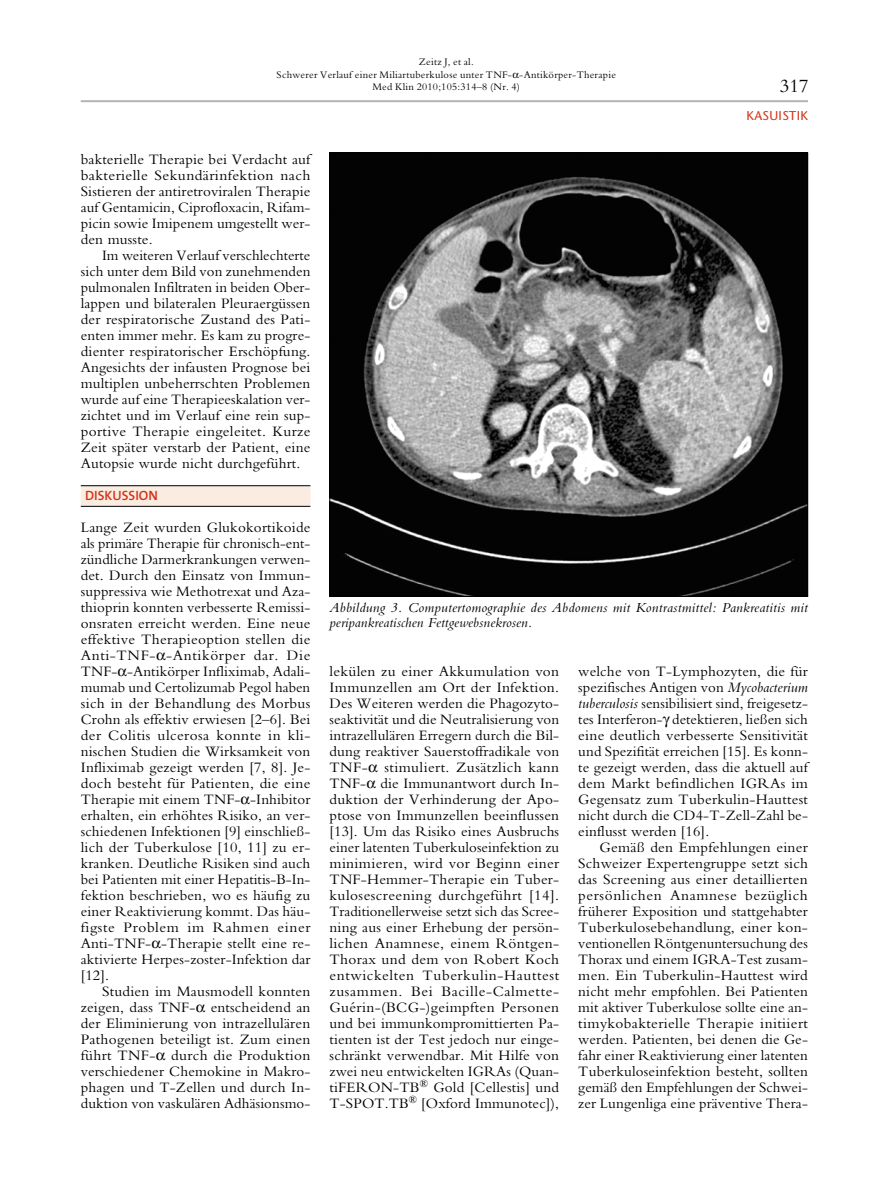
<style>
.page{position:relative;width:893px;height:1187px;background:#fff}
.page>*{position:absolute;margin:0;border:0;box-sizing:border-box;transform-origin:0 0}
.t1{font:19.5px "Bembo";color:#000}
.t2{font:15px/16px "Bembo";letter-spacing:.01em;color:#000;text-align:justify}
.t3{font:italic 14.25px/15px "Bembo";letter-spacing:.015em;color:#000}
.t4{font:600 13.5px "The Sans";color:#d33217}
.t5{font:12.75px "Stone Sans LT";letter-spacing:.025em;color:#d33217}
.t6{font:10.5px/12px "Bembo";letter-spacing:.025em;color:#000;text-align:center}
.s1{font-style:italic}
</style>
<div class="page">
<hr style="left:81px;top:100px;width:727px;height:2px;background:#b1b2b4">
<div style="left:81px;top:485px;width:229px;height:21px;background:#fbece2"></div>
<hr style="left:81px;top:485px;width:229px;height:1px;background:#000">
<hr style="left:81px;top:506px;width:229px;height:1px;background:#000">
<img style="left:332px;top:155px;width:474px;height:439px">
<p class="t6" style="left:277px;top:57px;width:341px">Zeitz J, et al.<br>Schwerer Verlauf einer Miliartuberkulose unter TNF- -Antikörper-Therapie<br>Med Klin 2010;105:314–8 (Nr. 4)</p>
<h1 class="t1" style="left:780px;top:79px;width:30px">317</h1>
<p class="t5" style="left:746px;top:110px;width:63px">KASUISTIK</p>
<p class="t2" style="left:81px;top:153px;width:231px">bakterielle Therapie bei Verdacht auf bakterielle Sekundärinfektion nach Sistieren der antiretroviralen Therapie auf Gentamicin, Ciprofloxacin, Rifam&shy;picin sowie Imipenem umgestellt wer&shy;den musste.</p>
<p class="t2" style="left:81px;top:249px;width:231px;text-indent:21px">Im weiteren Verlauf verschlechterte sich unter dem Bild von zunehmenden pulmonalen Infiltraten in beiden Ober&shy;lappen und bilateralen Pleuraergüssen der respiratorische Zustand des Pati&shy;enten immer mehr. Es kam zu progre&shy;dienter respiratorischer Erschöpfung.<br>Angesichts der infausten Prognose bei multiplen unbeherrschten Problemen wurde auf eine Therapieeskalation ver&shy;zichtet und im Verlauf eine rein sup&shy;portive Therapie eingeleitet. Kurze Zeit später verstarb der Patient, eine Autopsie wurde nicht durchgeführt.</p>
<p class="t4" style="left:85px;top:490px;width:74px">DISKUSSION</p>
<p class="t2" style="left:81px;top:521px;width:231px">Lange Zeit wurden Glukokortikoide als primäre Therapie für chronisch-ent&shy;zündliche Darmerkrankungen verwen&shy;det. Durch den Einsatz von Immun&shy;suppressiva wie Methotrexat und Aza&shy;thioprin konnten verbesserte Remissi&shy;onsraten erreicht werden. Eine neue effektive Therapieoption stellen die Anti-TNF- -Antikörper dar. Die TNF- -Antikörper Infliximab, Adali&shy;mumab und Certolizumab Pegol haben sich in der Behandlung des Morbus Crohn als effektiv erwiesen [2–6]. Bei der Colitis ulcerosa konnte in kli&shy;nischen Studien die Wirksamkeit von Infliximab gezeigt werden [7, 8]. Je&shy;doch besteht für Patienten, die eine Therapie mit einem TNF- -Inhibitor erhalten, ein erhöhtes Risiko, an ver&shy;schiedenen Infektionen [9] einschließ&shy;lich der Tuberkulose [10, 11] zu er&shy;kranken. Deutliche Risiken sind auch bei Patienten mit einer Hepatitis-B-In&shy;fektion beschrieben, wo es häufig zu einer Reaktivierung kommt. Das häu&shy;figste Problem im Rahmen einer Anti-TNF- -Therapie stellt eine re&shy;aktivierte Herpes-zoster-Infektion dar [12].</p>
<p class="t2" style="left:81px;top:984px;width:231px;text-indent:21px">Studien im Mausmodell konnten zeigen, dass TNF- entscheidend an der Eliminierung von intrazellulären Pathogenen beteiligt ist. Zum einen führt TNF- durch die Produktion verschiedener Chemokine in Makro&shy;phagen und T-Zellen und durch In&shy;duktion von vaskulären Adhäsionsmo-</p>
<p class="t3" style="left:330px;top:601px;width:480px">Abbildung 3. Computertomographie des Abdomens mit Kontrastmittel: Pankreatitis mit peripankreatischen Fettgewebsnekrosen.</p>
<p class="t2" style="left:330px;top:665px;width:231px">lekülen zu einer Akkumulation von Immunzellen am Ort der Infektion.<br>Des Weiteren werden die Phagozyto&shy;seaktivität und die Neutralisierung von intrazellulären Erregern durch die Bil&shy;dung reaktiver Sauerstoffradikale von TNF- stimuliert. Zusätzlich kann TNF- die Immunantwort durch In&shy;duktion der Verhinderung der Apo&shy;ptose von Immunzellen beeinflussen [13]. Um das Risiko eines Ausbruchs einer latenten Tuberkuloseinfektion zu minimieren, wird vor Beginn einer TNF-Hemmer-Therapie ein Tuber&shy;kulosescreening durchgeführt [14].<br>Traditionellerweise setzt sich das Scree&shy;ning aus einer Erhebung der persön&shy;lichen Anamnese, einem Röntgen-Thorax und dem von Robert Koch entwickelten Tuberkulin-Hauttest zusammen. Bei Bacille-Calmette-Guérin-(BCG-)geimpften Personen und bei immunkompromittierten Pa&shy;tienten ist der Test jedoch nur einge&shy;schränkt verwendbar. Mit Hilfe von zwei neu entwickelten IGRAs (Quan&shy;tiFERON-TB<sup>®</sup> Gold [Cellestis] und T-SPOT.TB<sup>®</sup> [Oxford Immunotec]),</p>
<p class="t2" style="left:578px;top:665px;width:231px">welche von T-Lymphozyten, die für spezifisches Antigen von <span class="s1">Mycobacterium tuberculosis</span> sensibilisiert sind, freigesetz&shy;tes Interferon- detektieren, ließen sich eine deutlich verbesserte Sensitivität und Spezifität erreichen [15]. Es konn&shy;te gezeigt werden, dass die aktuell auf dem Markt befindlichen IGRAs im Gegensatz zum Tuberkulin-Hauttest nicht durch die CD4-T-Zell-Zahl be&shy;einflusst werden [16].</p>
<p class="t2" style="left:578px;top:840px;width:231px;text-indent:21px">Gemäß den Empfehlungen einer Schweizer Expertengruppe setzt sich das Screening aus einer detaillierten persönlichen Anamnese bezüglich früherer Exposition und stattgehabter Tuberkulosebehandlung, einer kon&shy;ventionellen Röntgenuntersuchung des Thorax und einem IGRA-Test zusam&shy;men. Ein Tuberkulin-Hauttest wird nicht mehr empfohlen. Bei Patienten mit aktiver Tuberkulose sollte eine an&shy;timykobakterielle Therapie initiiert werden. Patienten, bei denen die Ge&shy;fahr einer Reaktivierung einer latenten Tuberkuloseinfektion besteht, sollten gemäß den Empfehlungen der Schwei&shy;zer Lungenliga eine präventive Thera-</p>
</div>
